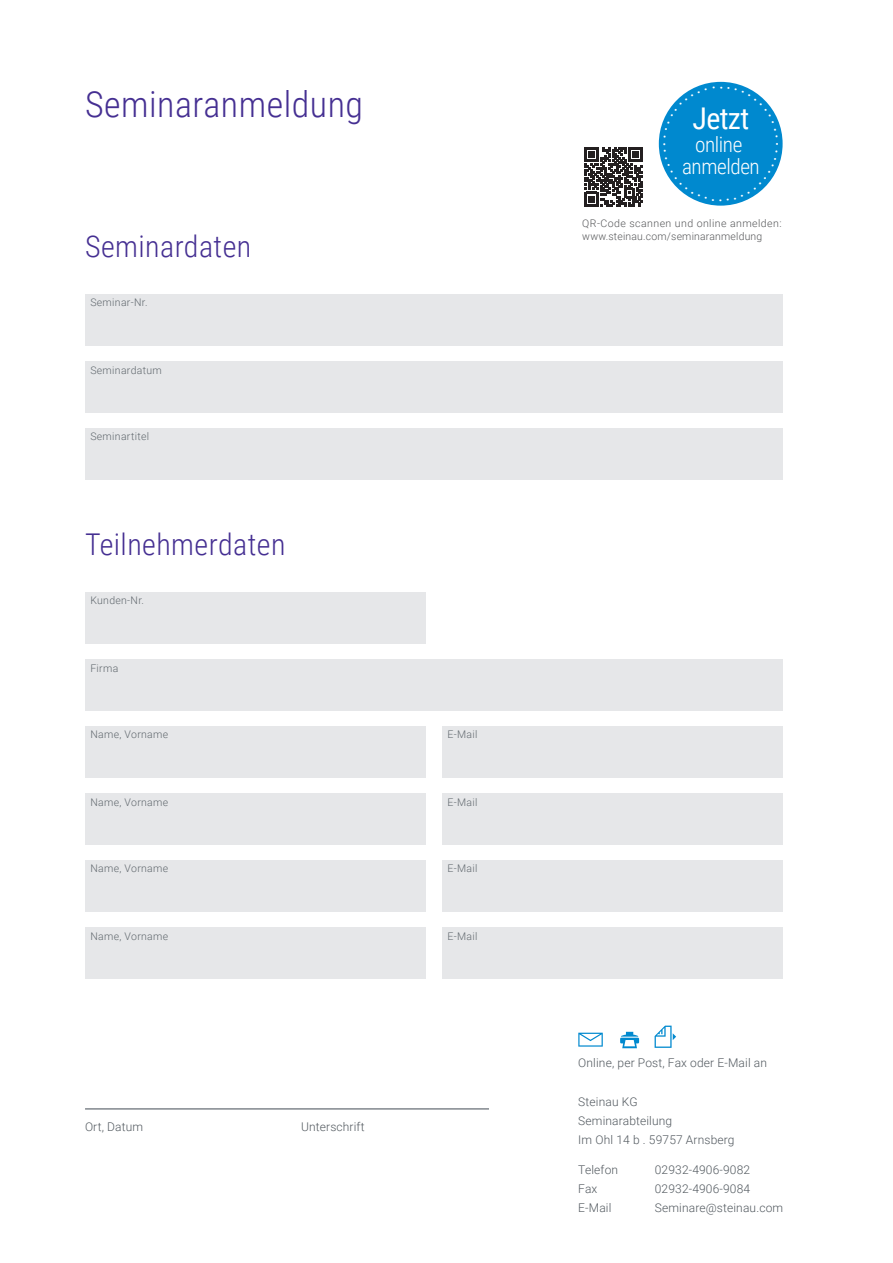
<style>
.page{position:relative;width:893px;height:1263px;background:#fff}
.page>*{position:absolute;margin:0;border:0;box-sizing:border-box;transform-origin:0 0}
.t1{font:300 36px "Roboto Condensed";letter-spacing:.015em;color:#452f92}
.t2{font:300 30px "Roboto Condensed";letter-spacing:.015em;color:#452f92}
.t3{font:30px "Roboto Condensed";letter-spacing:-.02em;color:#fff}
.t4{font:300 21.15px/22.5px "Roboto Condensed";letter-spacing:-.02em;color:#fff;text-align:center}
.t5{font:300 12px/19.2px "Roboto";letter-spacing:.01em;color:#52595f}
.t6{font:300 10.5px "Roboto";letter-spacing:.03em;color:#61686e}
.t7{font:300 10.5px/13.5px "Roboto";letter-spacing:.02em;color:#57585a}
</style>
<div class="page">
<div style="left:85px;top:294px;width:697px;height:51px;background:#e6e7e9"></div>
<div style="left:85px;top:726px;width:340px;height:51px;background:#e6e7e9"></div>
<div style="left:85px;top:860px;width:340px;height:51px;background:#e6e7e9"></div>
<div style="left:85px;top:793px;width:340px;height:51px;background:#e6e7e9"></div>
<div style="left:85px;top:927px;width:340px;height:51px;background:#e6e7e9"></div>
<div style="left:85px;top:593px;width:340px;height:51px;background:#e6e7e9"></div>
<div style="left:85px;top:428px;width:697px;height:51px;background:#e6e7e9"></div>
<div style="left:85px;top:659px;width:697px;height:52px;background:#e6e7e9"></div>
<div style="left:85px;top:361px;width:697px;height:51px;background:#e6e7e9"></div>
<div style="left:442px;top:726px;width:340px;height:51px;background:#e6e7e9"></div>
<div style="left:442px;top:860px;width:340px;height:51px;background:#e6e7e9"></div>
<div style="left:442px;top:793px;width:340px;height:51px;background:#e6e7e9"></div>
<div style="left:442px;top:927px;width:340px;height:51px;background:#e6e7e9"></div>
<svg style="left:655px;top:1025px;width:21px;height:23px"></svg>
<svg style="left:620px;top:1032px;width:19px;height:16px"></svg>
<svg style="left:578px;top:1033px;width:25px;height:13px"></svg>
<hr style="left:85px;top:1108px;width:404px;height:2px;background:#81878d">
<div style="left:659px;top:82px;width:124px;height:124px;background:#0089cf;border-radius:50%"></div>
<svg style="left:584px;top:147px;width:59px;height:59px"></svg>
<svg style="left:663px;top:87px;width:115px;height:114px"></svg>
<h1 class="t1" style="left:85px;top:79px;width:280px">Seminaranmeldung</h1>
<h2 class="t2" style="left:85px;top:226px;width:168px">Seminardaten</h2>
<p class="t6" style="left:90px;top:295px;width:59px">Seminar-Nr.</p>
<p class="t6" style="left:90px;top:363px;width:73px">Seminardatum</p>
<p class="t6" style="left:90px;top:429px;width:60px">Seminartitel</p>
<h2 class="t2" style="left:85px;top:523px;width:202px">Teilnehmerdaten</h2>
<p class="t6" style="left:90px;top:593px;width:55px">Kunden-Nr.</p>
<p class="t6" style="left:90px;top:661px;width:29px">Firma</p>
<p class="t6" style="left:90px;top:727px;width:79px">Name, Vorname</p>
<p class="t6" style="left:90px;top:795px;width:79px">Name, Vorname</p>
<p class="t6" style="left:90px;top:861px;width:79px">Name, Vorname</p>
<p class="t6" style="left:90px;top:929px;width:79px">Name, Vorname</p>
<p class="t5" style="left:85px;top:1117px;width:60px">Ort, Datum</p>
<p class="t5" style="left:301px;top:1117px;width:65px">Unterschrift</p>
<p class="t6" style="left:448px;top:727px;width:31px">E-Mail</p>
<p class="t6" style="left:448px;top:795px;width:31px">E-Mail</p>
<p class="t6" style="left:448px;top:861px;width:31px">E-Mail</p>
<p class="t6" style="left:448px;top:929px;width:31px">E-Mail</p>
<h2 class="t3" style="left:692px;top:98px;width:58px">Jetzt</h2>
<h3 class="t4" style="left:682px;top:132px;width:79px">online anmelden</h3>
<p class="t7" style="left:582px;top:216px;width:201px">QR-Code scannen und online anmelden: www.steinau.com/seminaranmeldung</p>
<p class="t5" style="left:578px;top:1053px;width:190px">Online, per Post, Fax oder E-Mail an</p>
<p class="t5" style="left:578px;top:1091px;width:158px">Steinau KG<br>Seminarabteilung<br>Im Ohl 14 b . 59757 Arnsberg</p>
<p class="t5" style="left:578px;top:1159px;width:41px">Telefon</p>
<p class="t5" style="left:655px;top:1159px;width:97px">02932-4906-9082</p>
<p class="t5" style="left:578px;top:1178px;width:21px">Fax</p>
<p class="t5" style="left:655px;top:1178px;width:97px">02932-4906-9084</p>
<p class="t5" style="left:578px;top:1197px;width:35px">E-Mail</p>
<p class="t5" style="left:655px;top:1197px;width:130px">Seminare@steinau.com</p>
</div>
